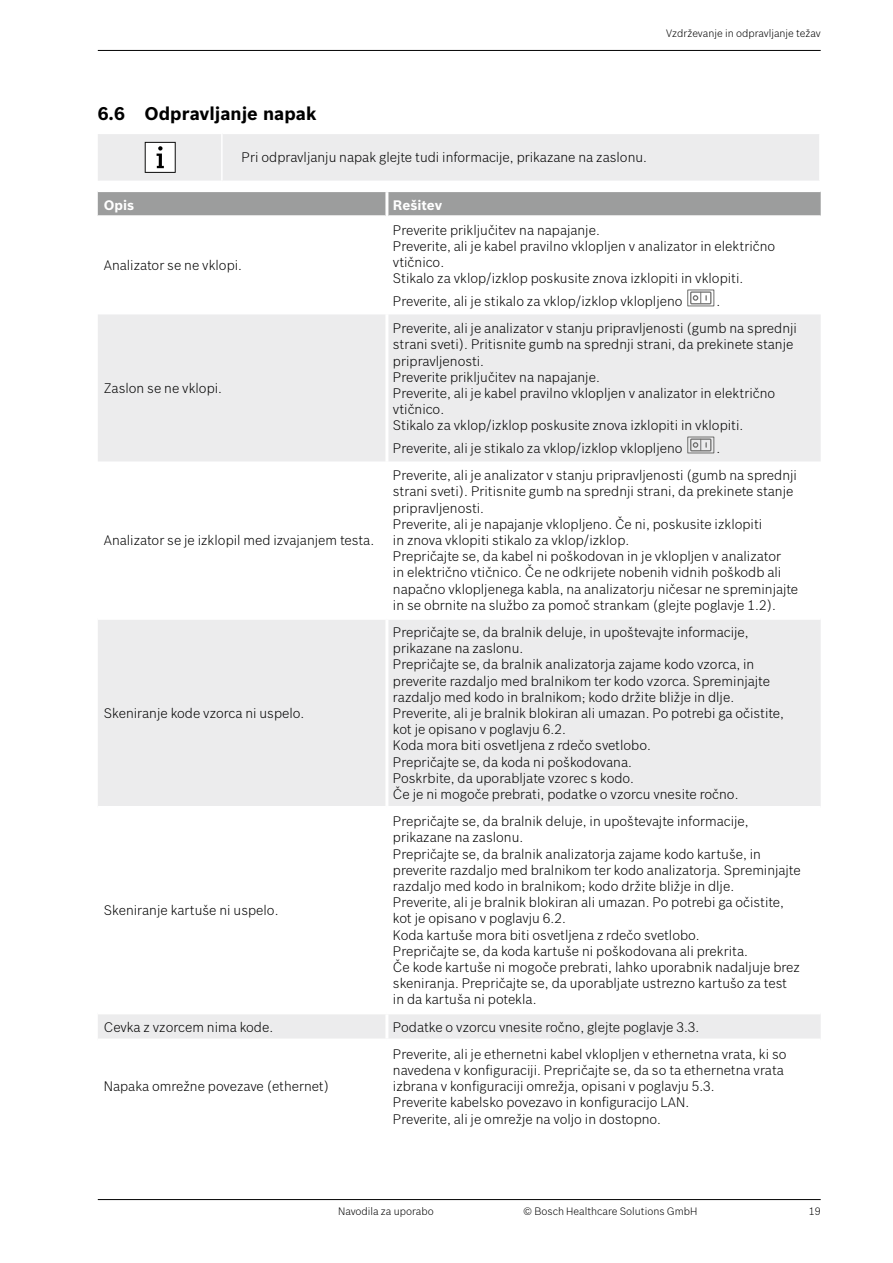
<style>
.page{position:relative;width:893px;height:1263px;background:#fff}
.page>*{position:absolute;margin:0;border:0;box-sizing:border-box;transform-origin:0 0}
.t1{font:700 18px "Bosch Sans";color:#000}
.t2{font:300 13.5px/16.2px "Bosch Sans";color:#000}
.t3{font:700 13.5px "Bosch Sans";color:#fff}
.t4{font:300 10.5px "Bosch Sans";color:#000}
</style>
<div class="page">
<hr style="left:98px;top:50px;width:723px;height:1px;background:#000">
<hr style="left:98px;top:1199px;width:723px;height:1px;background:#000">
<hr style="left:98px;top:134px;width:1px;height:47px;background:#ececed">
<div style="left:99px;top:134px;width:720px;height:47px;background:#ececed"></div>
<div style="left:98px;top:192px;width:723px;height:23px;background:#9c9d9d"></div>
<svg style="left:98px;top:314px;width:723px;height:724px"></svg>
<div style="left:98px;top:620px;width:723px;height:186px;background:#ececed"></div>
<hr style="left:385px;top:461px;width:3px;height:156px;background:#fff">
<hr style="left:385px;top:192px;width:3px;height:24px;background:#fff">
<hr style="left:385px;top:314px;width:3px;height:147px;background:#fff">
<hr style="left:98px;top:617px;width:289px;height:3px;background:#fff">
<hr style="left:387px;top:617px;width:434px;height:3px;background:#fff">
<hr style="left:385px;top:620px;width:3px;height:186px;background:#fff">
<hr style="left:98px;top:806px;width:289px;height:3px;background:#fff">
<hr style="left:387px;top:806px;width:434px;height:3px;background:#fff">
<hr style="left:385px;top:809px;width:3px;height:202px;background:#fff">
<hr style="left:98px;top:1011px;width:289px;height:3px;background:#fff">
<hr style="left:387px;top:1011px;width:434px;height:3px;background:#fff">
<hr style="left:385px;top:1014px;width:3px;height:24px;background:#fff">
<svg style="left:687px;top:289px;width:28px;height:18px"></svg>
<svg style="left:685px;top:435px;width:31px;height:20px"></svg>
<p class="t4" style="left:666px;top:26px;width:156px">Vzdrževanje in odpravljanje težav</p>
<h1 class="t1" style="left:98px;top:100px;width:220px">6.6 Odpravljanje napak</h1>
<p class="t2" style="left:242px;top:149px;width:407px">Pri odpravljanju napak glejte tudi informacije, prikazane na zaslonu.</p>
<p class="t3" style="left:104px;top:195px;width:32px">Opis</p>
<p class="t3" style="left:393px;top:195px;width:51px">Rešitev</p>
<p class="t2" style="left:104px;top:257px;width:140px">Analizator se ne vklopi.</p>
<p class="t2" style="left:104px;top:379px;width:120px">Zaslon se ne vklopi.</p>
<p class="t2" style="left:104px;top:531px;width:272px">Analizator se je izklopil med izvajanjem testa.</p>
<p class="t2" style="left:104px;top:704px;width:202px">Skeniranje kode vzorca ni uspelo.</p>
<p class="t2" style="left:104px;top:901px;width:176px">Skeniranje kartuše ni uspelo.</p>
<p class="t2" style="left:393px;top:221px;width:384px">Preverite priključitev na napajanje.<br>Preverite, ali je kabel pravilno vklopljen v analizator in električno vtičnico.<br>Stikalo za vklop/izklop poskusite znova izklopiti in vklopiti.</p>
<p class="t2" style="left:393px;top:292px;width:291px">Preverite, ali je stikalo za vklop/izklop vklopljeno</p>
<p class="t2" style="left:716px;top:292px;width:5px">.</p>
<p class="t2" style="left:393px;top:319px;width:405px">Preverite, ali je analizator v stanju pripravljenosti (gumb na sprednji strani sveti). Pritisnite gumb na sprednji strani, da prekinete stanje pripravljenosti.<br>Preverite priključitev na napajanje.<br>Preverite, ali je kabel pravilno vklopljen v analizator in električno vtičnico.<br>Stikalo za vklop/izklop poskusite znova izklopiti in vklopiti.</p>
<p class="t2" style="left:393px;top:439px;width:291px">Preverite, ali je stikalo za vklop/izklop vklopljeno</p>
<p class="t2" style="left:716px;top:439px;width:5px">.</p>
<p class="t2" style="left:393px;top:466px;width:407px">Preverite, ali je analizator v stanju pripravljenosti (gumb na sprednji strani sveti). Pritisnite gumb na sprednji strani, da prekinete stanje pripravljenosti.<br>Preverite, ali je napajanje vklopljeno. Če ni, poskusite izklopiti<br>in znova vklopiti stikalo za vklop/izklop.<br>Prepričajte se, da kabel ni poškodovan in je vklopljen v analizator<br>in električno vtičnico. Če ne odkrijete nobenih vidnih poškodb ali napačno vklopljenega kabla, na analizatorju ničesar ne spreminjajte in se obrnite na službo za pomoč strankam (glejte poglavje 1.2).</p>
<p class="t2" style="left:393px;top:623px;width:393px">Prepričajte se, da bralnik deluje, in upoštevajte informacije, prikazane na zaslonu.<br>Prepričajte se, da bralnik analizatorja zajame kodo vzorca, in preverite razdaljo med bralnikom ter kodo vzorca. Spreminjajte razdaljo med kodo in bralnikom; kodo držite bližje in dlje.<br>Preverite, ali je bralnik blokiran ali umazan. Po potrebi ga očistite, kot je opisano v poglavju 6.2.<br>Koda mora biti osvetljena z rdečo svetlobo.<br>Prepričajte se, da koda ni poškodovana.<br>Poskrbite, da uporabljate vzorec s kodo.<br>Če je ni mogoče prebrati, podatke o vzorcu vnesite ročno.</p>
<p class="t2" style="left:393px;top:812px;width:409px">Prepričajte se, da bralnik deluje, in upoštevajte informacije, prikazane na zaslonu.<br>Prepričajte se, da bralnik analizatorja zajame kodo kartuše, in preverite razdaljo med bralnikom ter kodo analizatorja. Spreminjajte razdaljo med kodo in bralnikom; kodo držite bližje in dlje.<br>Preverite, ali je bralnik blokiran ali umazan. Po potrebi ga očistite, kot je opisano v poglavju 6.2.<br>Koda kartuše mora biti osvetljena z rdečo svetlobo.<br>Prepričajte se, da koda kartuše ni poškodovana ali prekrita.<br>Če kode kartuše ni mogoče prebrati, lahko uporabnik nadaljuje brez skeniranja. Prepričajte se, da uporabljate ustrezno kartušo za test in da kartuša ni potekla.</p>
<p class="t2" style="left:104px;top:1018px;width:171px">Cevka z vzorcem nima kode.</p>
<p class="t2" style="left:393px;top:1018px;width:308px">Podatke o vzorcu vnesite ročno, glejte poglavje 3.3.</p>
<p class="t2" style="left:104px;top:1077px;width:227px">Napaka omrežne povezave (ethernet)</p>
<p class="t2" style="left:393px;top:1045px;width:395px">Preverite, ali je ethernetni kabel vklopljen v ethernetna vrata, ki so navedena v konfiguraciji. Prepričajte se, da so ta ethernetna vrata izbrana v konfiguraciji omrežja, opisani v poglavju 5.3.<br>Preverite kabelsko povezavo in konfiguracijo LAN.<br>Preverite, ali je omrežje na voljo in dostopno.</p>
<p class="t4" style="left:338px;top:1203px;width:97px">Navodila za uporabo</p>
<p class="t4" style="left:523px;top:1203px;width:176px">© Bosch Healthcare Solutions GmbH</p>
<p class="t4" style="left:809px;top:1203px;width:13px">19</p>
</div>
